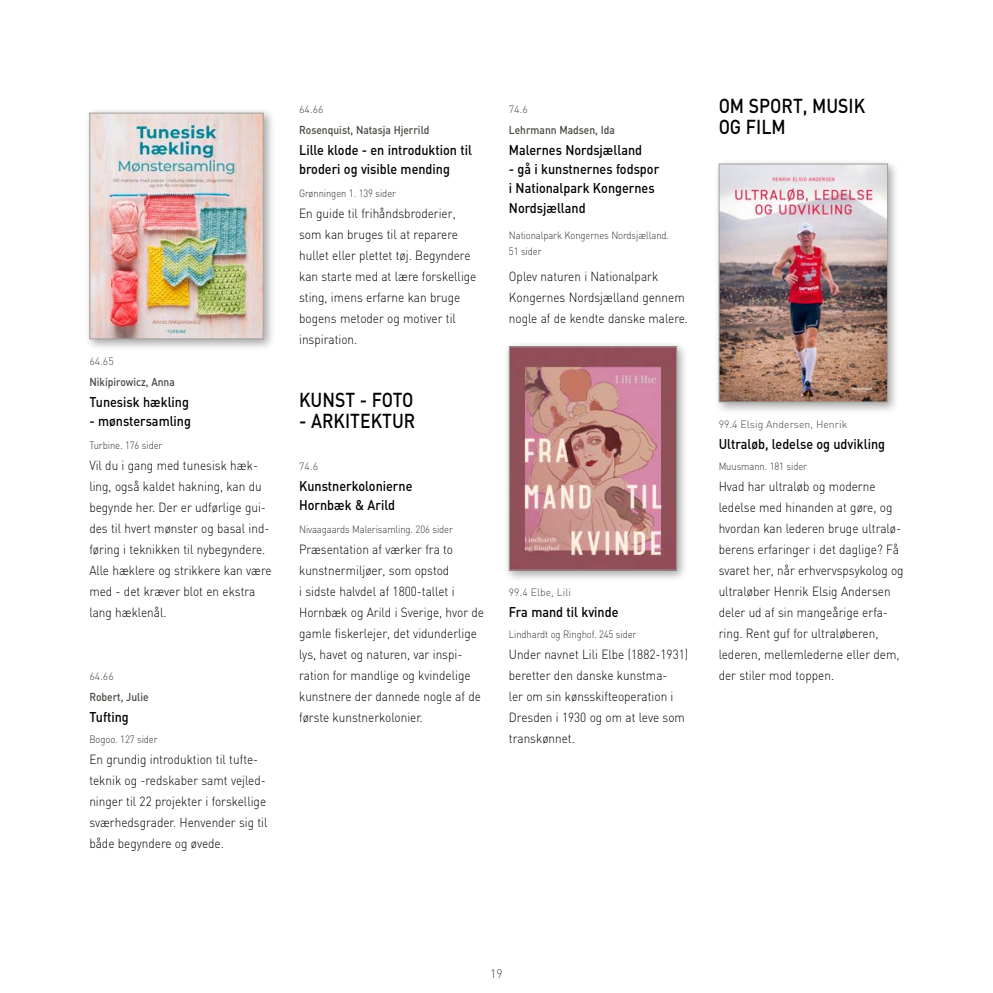
<style>
.page{position:relative;width:993px;height:993px;background:#fff}
.page>*{position:absolute;margin:0;border:0;box-sizing:border-box;transform-origin:0 0}
.id2452{font:500 19.95px/21px "DIN";color:#000;scale:.88 1}
.id176{font:500 14px/19.2px "DIN";color:#000;scale:.9 1}
.id177{font:300 13.12px/21px "DIN";color:#000;scale:.9 1}
.t1{font:300 12.25px "DIN";color:#494540}
.id175{font:500 11.38px "DIN";color:#494540;scale:.9 1}
.id178{font:300 10.5px/16.6px "DIN";letter-spacing:-.01em;color:#35312c;scale:.9 1}
.id179{font:300 10.5px "DIN";color:#494540}
</style>
<div class="page">
<div style="left:83px;top:107px;width:193px;height:244px;background:#000;opacity:.35"></div>
<img style="left:91px;top:115px;width:170px;height:222px">
<div style="left:89px;top:113px;width:174px;height:226px;border:1px solid #a0a09d"></div>
<div style="left:503px;top:341px;width:185px;height:241px;background:#000;opacity:.35"></div>
<img style="left:510px;top:348px;width:165px;height:220px">
<div style="left:508px;top:346px;width:169px;height:224px;border:1px solid #a0a09d"></div>
<div style="left:713px;top:158px;width:186px;height:256px;background:#000;opacity:.35"></div>
<img style="left:720px;top:165px;width:165px;height:235px">
<div style="left:718px;top:163px;width:169px;height:239px;border:1px solid #a0a09d"></div>
<p class="id179" style="left:89px;top:354px;width:26px">64.65</p>
<p class="id175" style="left:89px;top:374px;width:96px">Nikipirowicz, Anna</p>
<p class="id176" style="left:89px;top:391px;width:112px">Tunesisk hækling</p>
<p class="id176" style="left:89px;top:411px;width:114px">- mønstersamling</p>
<p class="id178" style="left:89px;top:436px;width:83px">Turbine. 176 sider</p>
<p class="id177" style="left:89px;top:454px;width:204px">Vil du i gang med tunesisk hæk&shy;ling, også kaldet hakning, kan du begynde her. Der er udførlige gui&shy;des til hvert mønster og basal ind&shy;føring i teknikken til nybegyndere.<br>Alle hæklere og strikkere kan være med - det kræver blot en ekstra lang hæklenål.</p>
<p class="id179" style="left:89px;top:669px;width:26px">64.66</p>
<p class="id175" style="left:89px;top:689px;width:67px">Robert, Julie</p>
<p class="id176" style="left:89px;top:706px;width:45px">Tufting</p>
<p class="id178" style="left:89px;top:730px;width:77px">Bogoo. 127 sider</p>
<p class="id177" style="left:89px;top:748px;width:199px">En grundig introduktion til tufte&shy;teknik og -redskaber samt vejled&shy;ninger til 22 projekter i forskellige sværhedsgrader. Henvender sig til både begyndere og øvede.</p>
<p class="id179" style="left:299px;top:102px;width:26px">64.66</p>
<p class="id175" style="left:299px;top:122px;width:146px">Rosenquist, Natasja Hjerrild</p>
<p class="id176" style="left:299px;top:139px;width:193px">Lille klode - en introduktion til broderi og visible mending</p>
<p class="id178" style="left:299px;top:184px;width:109px">Grønningen 1. 139 sider</p>
<p class="id177" style="left:299px;top:202px;width:198px">En guide til frihåndsbroderier, som kan bruges til at reparere hullet eller plettet tøj. Begyndere kan starte med at lære forskellige sting, imens erfarne kan bruge bogens metoder og motiver til inspiration.</p>
<h1 class="id2452" style="left:299px;top:388px;width:131px">KUNST - FOTO</h1>
<h1 class="id2452" style="left:299px;top:409px;width:133px">- ARKITEKTUR</h1>
<p class="id179" style="left:299px;top:459px;width:20px">74.6</p>
<p class="id176" style="left:299px;top:475px;width:127px">Kunstnerkolonierne<br>Hornbæk &amp; Arild</p>
<p class="id178" style="left:299px;top:520px;width:172px">Nivaagaards Malerisamling. 206 sider</p>
<p class="id177" style="left:299px;top:538px;width:207px">Præsentation af værker fra to kunstnermiljøer, som opstod<br>i sidste halvdel af 1800-tallet i<br>Hornbæk og Arild i Sverige, hvor de gamle fiskerlejer, det vidunderlige lys, havet og naturen, var inspi&shy;ration for mandlige og kvindelige kunstnere der dannede nogle af de første kunstnerkolonier.</p>
<p class="id179" style="left:508px;top:102px;width:20px">74.6</p>
<p class="id175" style="left:508px;top:122px;width:119px">Lehrmann Madsen, Ida</p>
<p class="id176" style="left:508px;top:139px;width:149px">Malernes Nordsjælland</p>
<p class="id176" style="left:508px;top:159px;width:168px">- gå i kunstnernes fodspor i Nationalpark Kongernes<br>Nordsjælland</p>
<p class="id178" style="left:508px;top:226px;width:179px">Nationalpark Kongernes Nordsjælland.<br>51 sider</p>
<p class="id177" style="left:508px;top:265px;width:200px">Oplev naturen i Nationalpark<br>Kongernes Nordsjælland gennem nogle af de kendte danske malere.</p>
<p class="id179" style="left:508px;top:585px;width:64px">99.4 Elbe, Lili</p>
<p class="id176" style="left:508px;top:601px;width:123px">Fra mand til kvinde</p>
<p class="id178" style="left:508px;top:625px;width:143px">Lindhardt og Ringhof. 245 sider</p>
<p class="id177" style="left:508px;top:643px;width:201px">Under navnet Lili Elbe (1882-1931) beretter den danske kunstma-<br>ler om sin kønsskifteoperation i<br>Dresden i 1930 og om at leve som transkønnet.</p>
<h1 class="id2452" style="left:718px;top:94px;width:168px">OM SPORT, MUSIK<br>OG FILM</h1>
<p class="id179" style="left:718px;top:417px;width:130px">99.4 Elsig Andersen, Henrik</p>
<p class="id176" style="left:718px;top:433px;width:186px">Ultraløb, ledelse og udvikling</p>
<p class="id178" style="left:718px;top:457px;width:100px">Muusmann. 181 sider</p>
<p class="id177" style="left:718px;top:475px;width:207px">Hvad har ultraløb og moderne ledelse med hinanden at gøre, og hvordan kan lederen bruge ultralø&shy;berens erfaringer i det daglige? Få svaret her, når erhvervspsykolog og ultraløber Henrik Elsig Andersen deler ud af sin mangeårige erfa&shy;ring. Rent guf for ultraløberen, lederen, mellemlederne eller dem, der stiler mod toppen.</p>
<p class="t1" style="left:490px;top:965px;width:14px">19</p>
</div>
